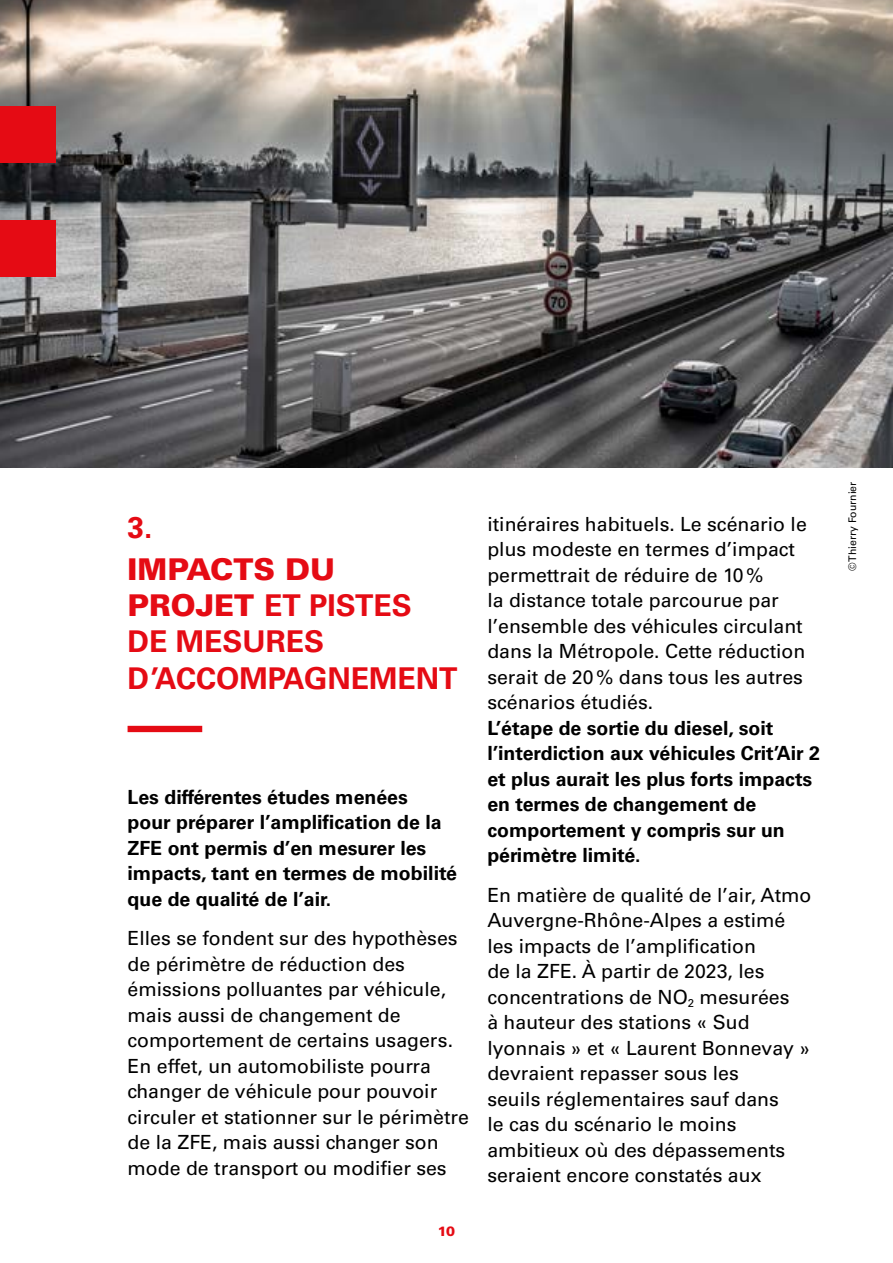
<style>
.page{position:relative;width:893px;height:1263px;background:#fff}
.page>*{position:absolute;margin:0;border:0;box-sizing:border-box;transform-origin:0 0}
.Chapeau{font:700 30px/36.5px "Univers LT Std";color:#e50b14}
.texte_courant{font:19.5px/25.5px "Univers LT Std";color:#000}
.texte_courant-2{font:700 19.5px/25.5px "Univers LT Std";color:#000}
.t1{font:900 13.5px "Univers LT Std";color:#e50b14}
.source_ok{font:10.5px "Univers LT Std";color:#000}
.s1{font-weight:900}
.s2{font-weight:700}
</style>
<div class="page">
<div style="left:128px;top:726px;width:74px;height:6px;background:#e50b14"></div>
<img style="left:0;top:0;width:893px;height:468px">
<div style="left:0;top:106px;width:55px;height:57px;background:#e50b14"></div>
<div style="left:0;top:220px;width:55px;height:56px;background:#e50b14"></div>
<p class="Chapeau" style="left:128px;top:510px;width:27px">3.</p>
<p class="Chapeau" style="left:128px;top:551px;width:331px"><span class="s1">IMPACTS DU<br>PROJET</span> ET PISTES<br>DE MESURES<br>D’ACCOMPAGNEMENT</p>
<p class="texte_courant-2" style="left:128px;top:784px;width:331px">Les différentes études menées<br>pour préparer l’amplification de la<br>ZFE ont permis d’en mesurer les impacts, tant en termes de mobilité que de qualité de l’air.</p>
<p class="texte_courant" style="left:128px;top:926px;width:343px">Elles se fondent sur des hypothèses de périmètre de réduction des émissions polluantes par véhicule, mais aussi de changement de comportement de certains usagers.<br>En effet, un automobiliste pourra changer de véhicule pour pouvoir circuler et stationner sur le périmètre de la ZFE, mais aussi changer son mode de transport ou modifier ses</p>
<p class="t1" style="left:438px;top:1223px;width:19px">10</p>
<p class="texte_courant" style="left:487px;top:511px;width:334px">itinéraires habituels. Le scénario le plus modeste en termes d’impact permettrait de réduire de 10%<br>la distance totale parcourue par l’ensemble des véhicules circulant dans la Métropole. Cette réduction serait de 20% dans tous les autres scénarios étudiés.<br><span class="s2">L’étape de sortie du diesel, soit l’interdiction aux véhicules Crit’Air 2 et plus aurait les plus forts impacts en termes de changement de comportement y compris sur un périmètre limité.</span></p>
<p class="texte_courant" style="left:487px;top:882px;width:326px">En matière de qualité de l’air, Atmo<br>Auvergne-Rhône-Alpes a estimé les impacts de l’amplification<br>de la ZFE. À partir de 2023, les concentrations de NO<sub>2</sub> mesurées<br>à hauteur des stations « Sud lyonnais » et « Laurent Bonnevay » devraient repasser sous les<br>seuils réglementaires sauf dans<br>le cas du scénario le moins ambitieux où des dépassements seraient encore constatés aux</p>
<p class="source_ok" style="left:846px;top:571px;width:91px;rotate:-90deg">© Thierry Fournier</p>
</div>
